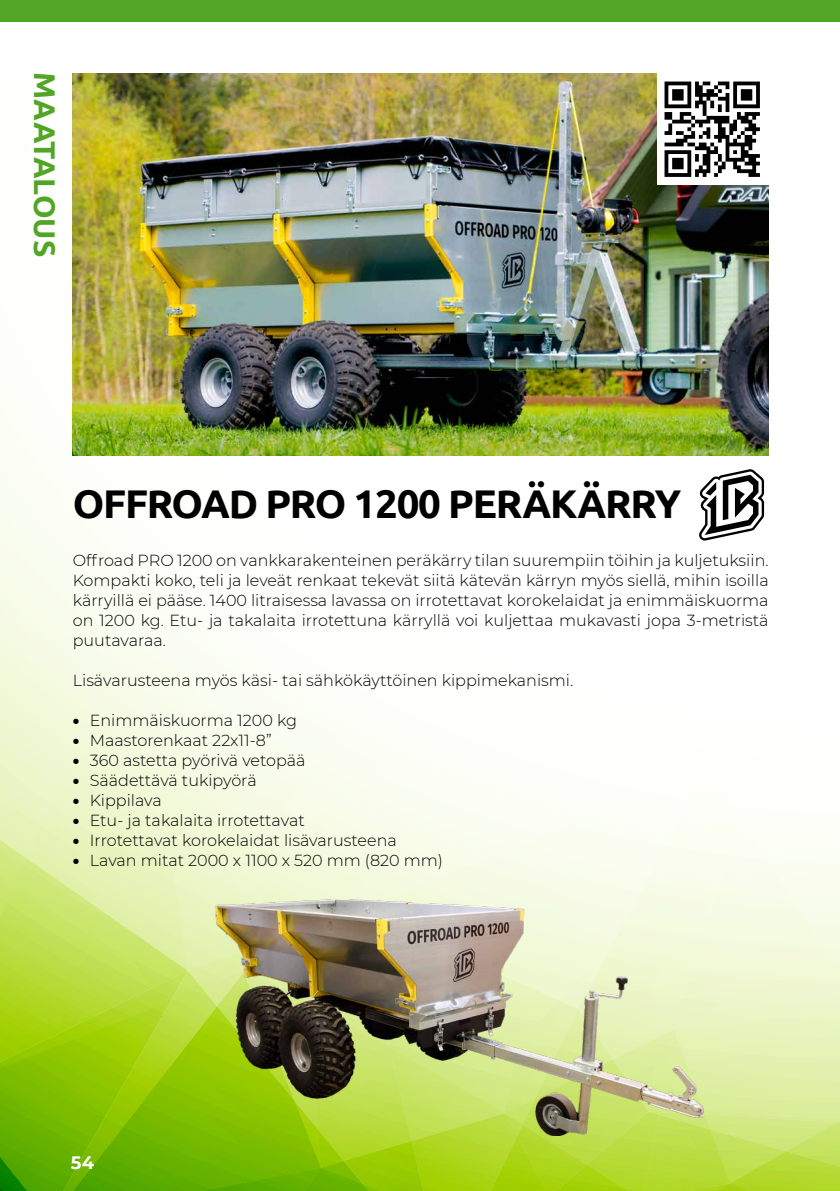
<style>
.page{position:relative;width:840px;height:1191px;background:#fff}
.page>*{position:absolute;margin:0;border:0;box-sizing:border-box;transform-origin:0 0}
.t1{font:700 40px "Ubuntu";letter-spacing:-.03em;color:#000}
.t2{font:700 30px "Ubuntu";color:#52a625}
.t3{font:700 18px "Montserrat";color:#fff}
.t4{font:300 16px/20px "Montserrat";color:#000;text-align:justify}
.s1{font-weight:900}
</style>
<div class="page">
<div style="left:0;top:0;width:839px;height:22px;background:#52a625"></div>
<img style="left:0;top:81px;width:839px;height:1110px">
<div style="left:657px;top:71px;width:113px;height:114px;background:#fff"></div>
<img style="left:664px;top:81px;width:96px;height:96px">
<h2 class="t2" style="left:63px;top:72px;width:187px;rotate:90deg">MAATALOUS</h2>
<h1 class="t1" style="left:73px;top:479px;width:609px">OFFROAD PRO 1200 PERÄKÄRRY</h1>
<p class="t4" style="left:73px;top:550px;width:697px">Offroad PRO 1200 on vankkarakenteinen peräkärry tilan suurempiin töihin ja kuljetuksiin.<br>Kompakti koko, teli ja leveät renkaat tekevät siitä kätevän kärryn myös siellä, mihin isoilla kärryillä ei pääse. 1400 litraisessa lavassa on irrotettavat korokelaidat ja enimmäiskuorma on 1200 kg. Etu- ja takalaita irrotettuna kärryllä voi kuljettaa mukavasti jopa 3-metristä puutavaraa.</p>
<p class="t4" style="left:73px;top:670px;width:501px">Lisävarusteena myös käsi- tai sähkökäyttöinen kippimekanismi.</p>
<p class="t4" style="left:73px;top:710px;width:226px"><span class="s1">•</span> Enimmäiskuorma 1200 kg</p>
<p class="t4" style="left:73px;top:730px;width:200px"><span class="s1">•</span> Maastorenkaat 22x11-8”</p>
<p class="t4" style="left:73px;top:750px;width:234px"><span class="s1">•</span> 360 astetta pyörivä vetopää</p>
<p class="t4" style="left:73px;top:770px;width:185px"><span class="s1">•</span> Säädettävä tukipyörä</p>
<p class="t4" style="left:73px;top:790px;width:90px"><span class="s1">•</span> Kippilava</p>
<p class="t4" style="left:73px;top:810px;width:233px"><span class="s1">•</span> Etu- ja takalaita irrotettavat</p>
<p class="t4" style="left:73px;top:830px;width:325px"><span class="s1">•</span> Irrotettavat korokelaidat lisävarusteena</p>
<p class="t4" style="left:73px;top:850px;width:371px"><span class="s1">•</span> Lavan mitat 2000 x 1100 x 520 mm (820 mm)</p>
<p class="t3" style="left:71px;top:1149px;width:25px">54</p>
</div>
